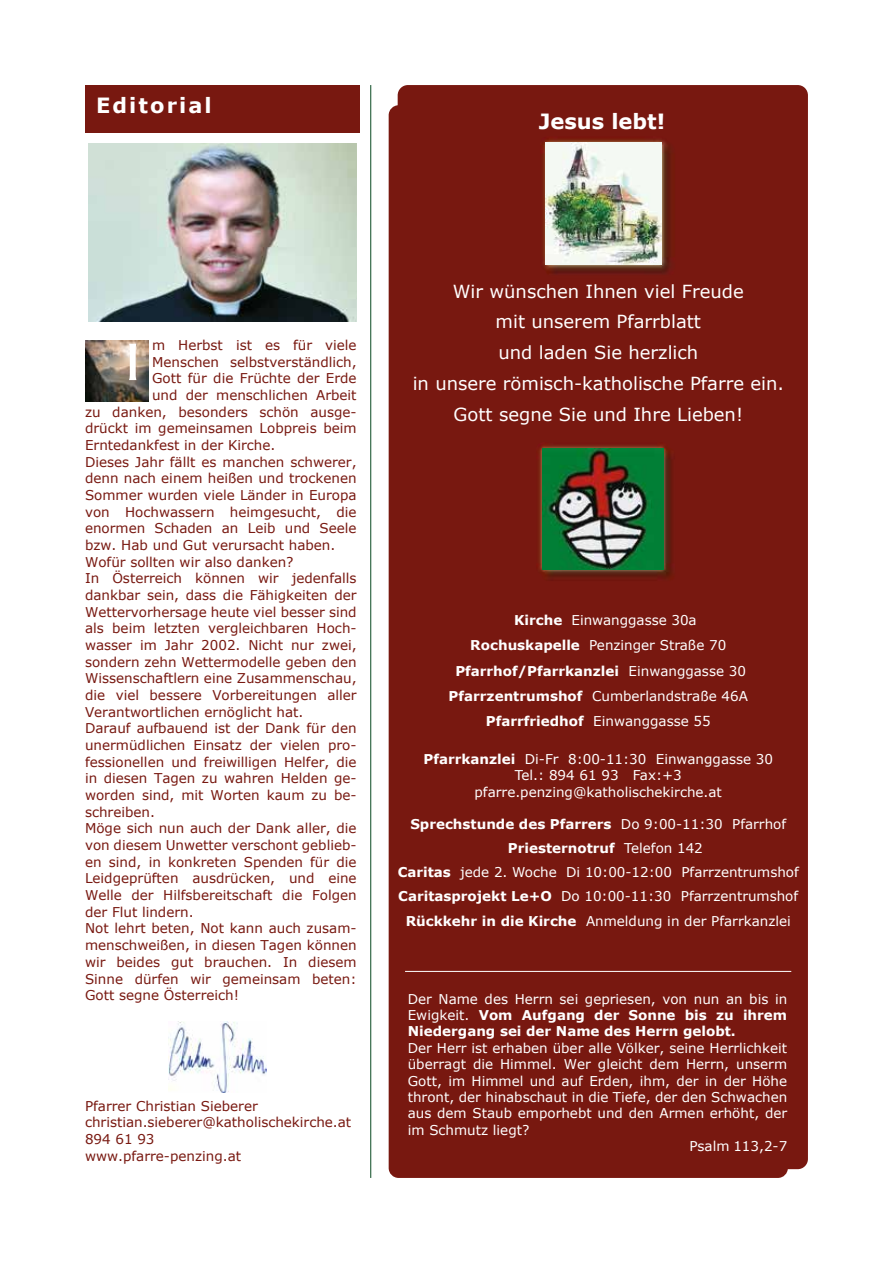
<style>
.page{position:relative;width:893px;height:1263px;background:#fff}
.page>*{position:absolute;margin:0;border:0;box-sizing:border-box;transform-origin:0 0}
.t1{font:50.55px "Zanzibar SF";color:#fff}
.t2{font:700 21px "Verdana";color:#fff}
.t3{font:700 21px "Verdana";letter-spacing:.1em;color:#fff}
.t4{font:18px/30.9px "Verdana";color:#fff;text-align:center}
.t5{font:13.5px/16.6px "Verdana";color:#781810}
.t6{font:13.5px/16.4px "Verdana";color:#fff;text-align:center}
.t7{font:700 13.5px/16.4px "Verdana";color:#fff;text-align:justify}
.s1{font-weight:700}
.s2{font-weight:400}
</style>
<div class="page">
<div style="left:85px;top:85px;width:275px;height:47px;background:#781810"></div>
<hr style="left:370px;top:85px;width:1px;height:1093px;background:#0a4b22">
<div style="left:389px;top:105px;width:399px;height:1073px;background:#781810;border-radius:10px"></div>
<div style="left:398px;top:85px;width:410px;height:1084px;background:#781810;border-radius:10px"></div>
<hr style="left:405px;top:971px;width:386px;height:1px;background:#fff">
<img style="left:85px;top:340px;width:63px;height:62px">
<img style="left:88px;top:144px;width:268px;height:177px">
<img style="left:169px;top:1022px;width:97px;height:70px">
<img style="left:541px;top:139px;width:131px;height:136px">
<img style="left:546px;top:142px;width:115px;height:123px">
<img style="left:539px;top:445px;width:134px;height:136px">
<img style="left:542px;top:448px;width:121px;height:121px">
<h2 class="t3" style="left:96px;top:91px;width:117px">Editorial</h2>
<h2 class="t2" style="left:539px;top:106px;width:128px">Jesus lebt!</h2>
<p class="t5" style="left:152px;top:337px;width:206px">m Herbst ist es für viele</p>
<p class="t5" style="left:152px;top:353px;width:206px">Menschen selbstverständlich,</p>
<p class="t5" style="left:152px;top:370px;width:206px">Gott für die Früchte der Erde</p>
<p class="t5" style="left:152px;top:387px;width:206px">und der menschlichen Arbeit</p>
<p class="t5" style="left:85px;top:403px;width:273px">zu danken, besonders schön ausge-</p>
<p class="t5" style="left:85px;top:420px;width:273px">drückt im gemeinsamen Lobpreis beim</p>
<p class="t5" style="left:85px;top:436px;width:192px">Erntedankfest in der Kirche.</p>
<p class="t5" style="left:85px;top:453px;width:273px">Dieses Jahr fällt es manchen schwerer,</p>
<p class="t5" style="left:85px;top:470px;width:273px">denn nach einem heißen und trockenen</p>
<p class="t5" style="left:85px;top:486px;width:273px">Sommer wurden viele Länder in Europa</p>
<p class="t5" style="left:85px;top:503px;width:273px">von Hochwassern heimgesucht, die</p>
<p class="t5" style="left:85px;top:520px;width:273px">enormen Schaden an Leib und Seele</p>
<p class="t5" style="left:85px;top:537px;width:252px">bzw. Hab und Gut verursacht haben.</p>
<p class="t5" style="left:85px;top:553px;width:210px">Wofür sollten wir also danken?</p>
<p class="t5" style="left:85px;top:570px;width:273px">In Österreich können wir jedenfalls</p>
<p class="t5" style="left:85px;top:587px;width:273px">dankbar sein, dass die Fähigkeiten der</p>
<p class="t5" style="left:85px;top:603px;width:273px">Wettervorhersage heute viel besser sind</p>
<p class="t5" style="left:85px;top:620px;width:273px">als beim letzten vergleichbaren Hoch-</p>
<p class="t5" style="left:85px;top:637px;width:273px">wasser im Jahr 2002. Nicht nur zwei,</p>
<p class="t5" style="left:85px;top:653px;width:273px">sondern zehn Wettermodelle geben den</p>
<p class="t5" style="left:85px;top:670px;width:273px">Wissenschaftlern eine Zusammenschau,</p>
<p class="t5" style="left:85px;top:687px;width:273px">die viel bessere Vorbereitungen aller</p>
<p class="t5" style="left:85px;top:703px;width:220px">Verantwortlichen ernöglicht hat.</p>
<p class="t5" style="left:85px;top:720px;width:273px">Darauf aufbauend ist der Dank für den</p>
<p class="t5" style="left:85px;top:737px;width:273px">unermüdlichen Einsatz der vielen pro-</p>
<p class="t5" style="left:85px;top:753px;width:273px">fessionellen und freiwilligen Helfer, die</p>
<p class="t5" style="left:85px;top:770px;width:273px">in diesen Tagen zu wahren Helden ge-</p>
<p class="t5" style="left:85px;top:787px;width:273px">worden sind, mit Worten kaum zu be-</p>
<p class="t5" style="left:85px;top:803px;width:71px">schreiben.</p>
<p class="t5" style="left:85px;top:820px;width:273px">Möge sich nun auch der Dank aller, die</p>
<p class="t5" style="left:85px;top:837px;width:273px">von diesem Unwetter verschont geblieb-</p>
<p class="t5" style="left:85px;top:853px;width:273px">en sind, in konkreten Spenden für die</p>
<p class="t5" style="left:85px;top:870px;width:273px">Leidgeprüften ausdrücken, und eine</p>
<p class="t5" style="left:85px;top:887px;width:273px">Welle der Hilfsbereitschaft die Folgen</p>
<p class="t5" style="left:85px;top:903px;width:110px">der Flut lindern.</p>
<p class="t5" style="left:85px;top:920px;width:273px">Not lehrt beten, Not kann auch zusam-</p>
<p class="t5" style="left:85px;top:937px;width:273px">menschweißen, in diesen Tagen können</p>
<p class="t5" style="left:85px;top:953px;width:273px">wir beides gut brauchen. In diesem</p>
<p class="t5" style="left:85px;top:970px;width:273px">Sinne dürfen wir gemeinsam beten:</p>
<p class="t5" style="left:85px;top:987px;width:155px">Gott segne Österreich!</p>
<h1 class="t1" style="left:126px;top:334px;width:14px">I</h1>
<p class="t5" style="left:85px;top:1097px;width:268px">Pfarrer Christian Sieberer christian.sieberer@katholischekirche.at<br>894 61 93<br>www.pfarre-penzing.at</p>
<h3 class="t4" style="left:413px;top:275px;width:373px">Wir wünschen Ihnen viel Freude<br>mit unserem Pfarrblatt<br>und laden Sie herzlich<br>in unsere römisch-katholische Pfarre ein.<br>Gott segne Sie und Ihre Lieben!</h3>
<p class="t6" style="left:514px;top:611px;width:184px"><span class="s1">Kirche</span> Einwanggasse 30a</p>
<p class="t6" style="left:470px;top:637px;width:257px"><span class="s1">Rochuskapelle</span> Penzinger Straße 70</p>
<p class="t7" style="left:455px;top:662px;width:292px">Pfarrhof/Pfarrkanzlei <span class="s2">Einwanggasse 30</span></p>
<p class="t6" style="left:449px;top:688px;width:301px"><span class="s1">Pfarrzentrumshof</span> Cumberlandstraße 46A</p>
<p class="t6" style="left:486px;top:713px;width:226px"><span class="s1">Pfarrfriedhof</span> Einwanggasse 55</p>
<p class="t6" style="left:423px;top:750px;width:351px"><span class="s1">Pfarrkanzlei</span> Di-Fr 8:00-11:30 Einwanggasse 30<br>Tel.: 894 61 93 Fax:+3 pfarre.penzing@katholischekirche.at</p>
<p class="t7" style="left:410px;top:816px;width:377px">Sprechstunde des Pfarrers <span class="s2">Do 9:00-11:30 Pfarrhof</span></p>
<p class="t7" style="left:508px;top:840px;width:196px">Priesternotruf <span class="s2">Telefon 142</span></p>
<p class="t6" style="left:398px;top:863px;width:403px"><span class="s1">Caritas</span> jede 2. Woche Di 10:00-12:00 Pfarrzentrumshof</p>
<p class="t6" style="left:398px;top:888px;width:401px"><span class="s1">Caritasprojekt Le+O</span> Do 10:00-11:30 Pfarrzentrumshof</p>
<p class="t6" style="left:406px;top:913px;width:387px"><span class="s1">Rückkehr in die Kirche</span> Anmeldung in der Pfarrkanzlei</p>
<p class="t7" style="left:408px;top:990px;width:381px"><span class="s2">Der Name des Herrn sei gepriesen, von nun an bis in Ewigkeit.</span> Vom Aufgang der Sonne bis zu ihrem Niedergang sei der Name des Herrn gelobt.</p>
<p class="t6" style="left:408px;top:1039px;width:381px">Der Herr ist erhaben über alle Völker, seine Herrlichkeit</p>
<p class="t6" style="left:408px;top:1056px;width:381px">überragt die Himmel. Wer gleicht dem Herrn, unserm</p>
<p class="t6" style="left:408px;top:1072px;width:381px">Gott, im Himmel und auf Erden, ihm, der in der Höhe</p>
<p class="t6" style="left:408px;top:1089px;width:381px">thront, der hinabschaut in die Tiefe, der den Schwachen</p>
<p class="t6" style="left:408px;top:1105px;width:381px">aus dem Staub emporhebt und den Armen erhöht, der</p>
<p class="t6" style="left:408px;top:1122px;width:123px">im Schmutz liegt?</p>
<p class="t6" style="left:689px;top:1138px;width:99px">Psalm 113,2-7</p>
</div>
